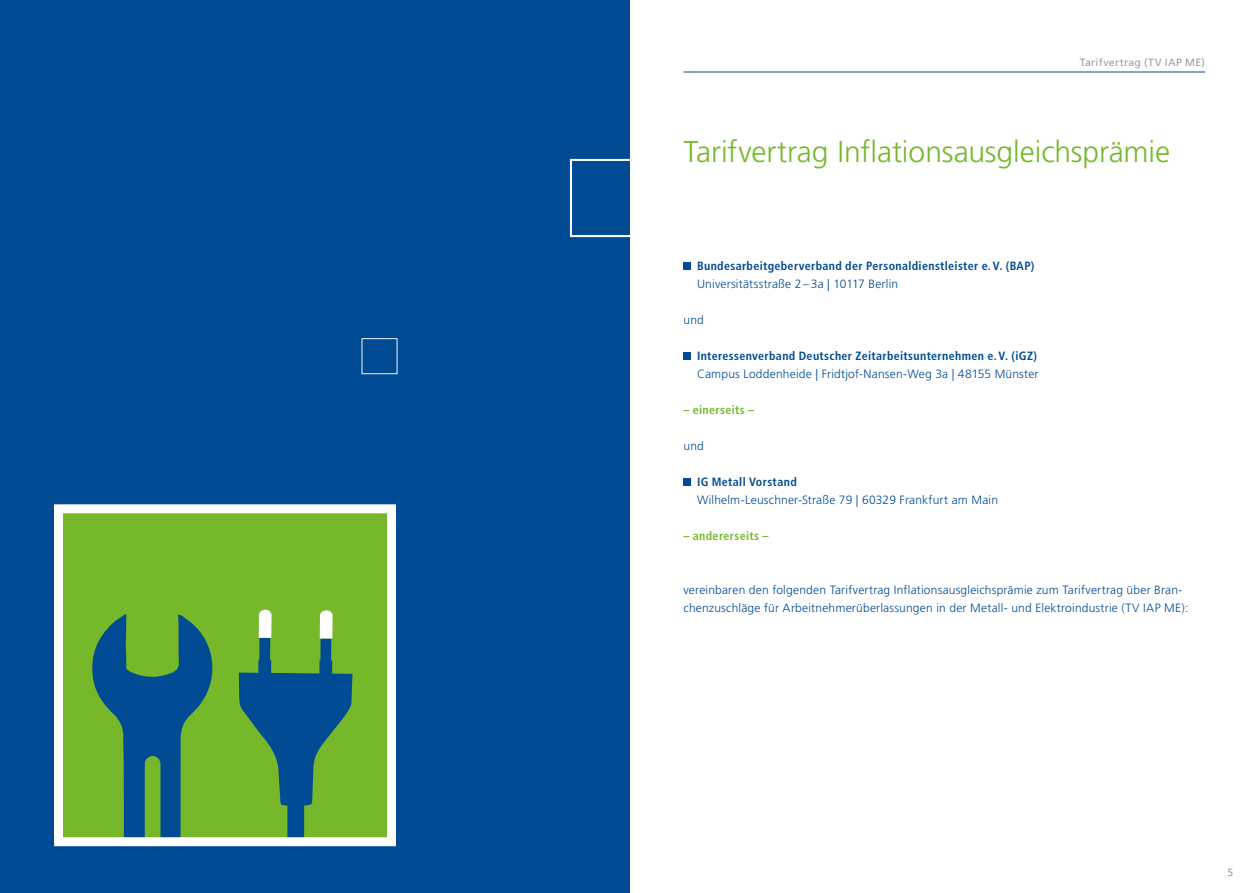
<style>
.page{position:relative;width:1259px;height:893px;background:#fff}
.page>*{position:absolute;margin:0;border:0;box-sizing:border-box;transform-origin:0 0}
.Überschrift_20_pt_gr{font:300 30px "Frutiger LT Pro";letter-spacing:-.005em;color:#76b82a}
.t1{font:300 12px/18px "Frutiger LT Pro";letter-spacing:.015em;color:#004b93}
.t2{font:700 condensed 12px "Frutiger LT Pro";letter-spacing:.03em;color:#004b93}
.t3{font:700 condensed 12px "Frutiger LT Pro";letter-spacing:.03em;color:#76b82a}
.t4{font:10.5px "Frutiger LT Pro";letter-spacing:.03em;color:#9d9d9c}
</style>
<div class="page">
<hr style="left:683px;top:72px;width:522px;height:1px;background:#004b93">
<div style="left:683px;top:262px;width:8px;height:8px;background:#004b93"></div>
<div style="left:683px;top:352px;width:8px;height:8px;background:#004b93"></div>
<div style="left:683px;top:478px;width:8px;height:8px;background:#004b93"></div>
<div style="left:0;top:0;width:629px;height:893px;background:#004b93"></div>
<svg style="left:54px;top:504px;width:342px;height:342px;fill:#76b82a"></svg>
<svg style="left:361px;top:338px;width:36px;height:36px"></svg>
<svg style="left:570px;top:159px;width:60px;height:78px"></svg>
<p class="t4" style="left:1079px;top:56px;width:127px">Tarifvertrag (TV IAP ME)</p>
<p class="Überschrift_20_pt_gr" style="left:683px;top:134px;width:488px">Tarifvertrag Inflationsausgleichsprämie</p>
<p class="t2" style="left:697px;top:259px;width:339px">Bundesarbeitgeberverband der Personaldienstleister e. V. (BAP)</p>
<p class="t1" style="left:697px;top:275px;width:203px">Universitätsstraße 2 – 3a | 10117 Berlin</p>
<p class="t1" style="left:683px;top:311px;width:22px">und</p>
<p class="t2" style="left:697px;top:349px;width:341px">Interessenverband Deutscher Zeitarbeitsunternehmen e. V. (iGZ)</p>
<p class="t1" style="left:697px;top:365px;width:343px">Campus Loddenheide | Fridtjof-Nansen-Weg 3a | 48155 Münster</p>
<p class="t3" style="left:683px;top:403px;width:72px">– einerseits –</p>
<p class="t1" style="left:683px;top:437px;width:22px">und</p>
<p class="t2" style="left:697px;top:475px;width:101px">IG Metall Vorstand</p>
<p class="t1" style="left:697px;top:491px;width:302px">Wilhelm-Leuschner-Straße 79 | 60329 Frankfurt am Main</p>
<p class="t3" style="left:683px;top:529px;width:86px">– andererseits –</p>
<p class="t1" style="left:683px;top:581px;width:506px">vereinbaren den folgenden Tarifvertrag Inflationsausgleichsprämie zum Tarifvertrag über Bran&shy;chenzuschläge für Arbeitnehmerüberlassungen in der Metall- und Elektroindustrie (TV IAP ME):</p>
<p class="t4" style="left:1227px;top:866px;width:7px">5</p>
</div>
